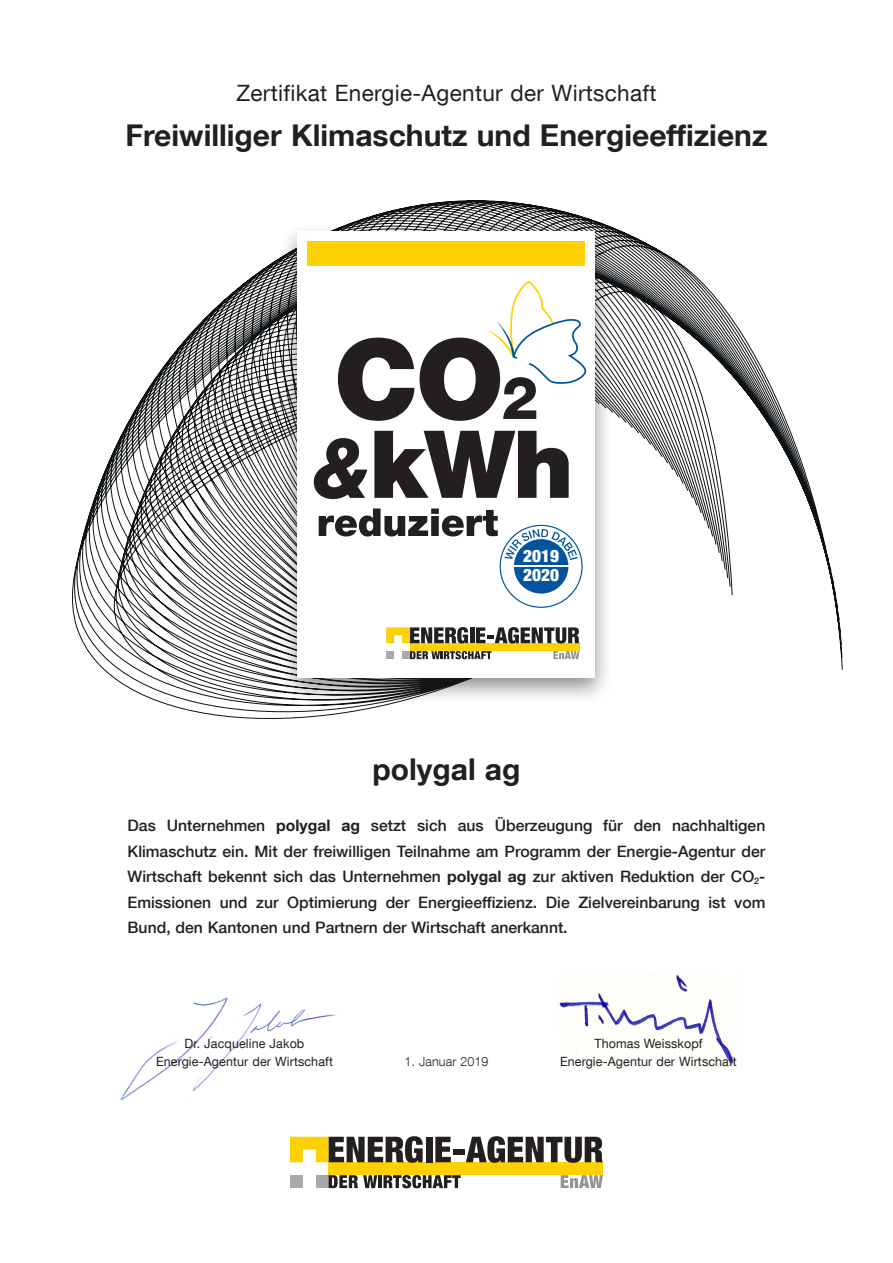
<style>
.page{position:relative;width:893px;height:1263px;background:#fff}
.page>*{position:absolute;margin:0;border:0;box-sizing:border-box;transform-origin:0 0}
.t1{font:700 30px "Helvetica Neue LT Com";color:#231f20}
.t2{font:22.5px "Helvetica Neue LT Com";letter-spacing:.015em;color:#231f20}
.t3{font:900 condensed 17.25px "Helvetica Neue LT Com";color:#fff}
.t4{font:500 15.75px/25.5px "Helvetica Neue LT Com";color:#231f20;text-align:justify}
.t5{font:12.75px "Helvetica Neue LT Com";letter-spacing:.01em;color:#231f20}
.t6{font:300 12.75px "Helvetica Neue LT Com";letter-spacing:.01em;color:#231f20}
.s1{font-weight:700}
</style>
<div class="page">
<img style="left:120px;top:997px;width:217px;height:104px">
<img style="left:559px;top:975px;width:175px;height:91px">
<svg style="left:72px;top:201px;width:770px;height:518px"></svg>
<div style="left:279px;top:221px;width:335px;height:484px;background:#231f20;opacity:.5"></div>
<div style="left:298px;top:231px;width:297px;height:447px;background:#fff"></div>
<div style="left:308px;top:241px;width:277px;height:25px;background:#fed105"></div>
<svg style="left:314px;top:281px;width:273px;height:218px"></svg>
<div style="left:410px;top:643px;width:169px;height:8px;background:#fed105"></div>
<div style="left:386px;top:651px;width:8px;height:8px;background:#a8a9ad"></div>
<div style="left:402px;top:651px;width:8px;height:8px;background:#a8a9ad"></div>
<svg style="left:553px;top:651px;width:26px;height:8px"></svg>
<svg style="left:386px;top:627px;width:82px;height:16px"></svg>
<hr style="left:470px;top:627px;width:4px;height:16px;background:#231f20">
<svg style="left:476px;top:627px;width:103px;height:16px"></svg>
<svg style="left:410px;top:651px;width:81px;height:8px"></svg>
<svg style="left:319px;top:508px;width:264px;height:100px"></svg>
<hr style="left:513px;top:566px;width:56px;height:1px;background:#fff">
<div style="left:329px;top:1162px;width:274px;height:13px;background:#fed105"></div>
<div style="left:290px;top:1175px;width:13px;height:13px;background:#a8a9ad"></div>
<div style="left:316px;top:1175px;width:13px;height:13px;background:#a8a9ad"></div>
<svg style="left:561px;top:1175px;width:42px;height:13px"></svg>
<svg style="left:290px;top:1136px;width:133px;height:27px"></svg>
<div style="left:426px;top:1137px;width:6px;height:25px;background:#231f20"></div>
<svg style="left:435px;top:1137px;width:16px;height:25px"></svg>
<div style="left:453px;top:1149px;width:12px;height:6px;background:#231f20"></div>
<svg style="left:466px;top:1136px;width:137px;height:27px"></svg>
<svg style="left:329px;top:1175px;width:48px;height:13px"></svg>
<hr style="left:378px;top:1175px;width:4px;height:13px;background:#231f20">
<svg style="left:383px;top:1175px;width:78px;height:13px"></svg>
<p class="t2" style="left:236px;top:79px;width:422px">Zertifikat Energie-Agentur der Wirtschaft</p>
<p class="t1" style="left:125px;top:117px;width:644px">Freiwilliger Klimaschutz und Energieeffizienz</p>
<p class="t3" style="left:523px;top:546px;width:37px">2019</p>
<p class="t3" style="left:523px;top:565px;width:37px">2020</p>
<p class="t1" style="left:372px;top:750px;width:149px">polygal ag</p>
<p class="t4" style="left:128px;top:812px;width:639px">Das Unternehmen <span class="s1">polygal ag</span> setzt sich aus Überzeugung für den nachhaltigen Klimaschutz ein. Mit der freiwilligen Teilnahme am Programm der Energie-Agentur der Wirtschaft bekennt sich das Unternehmen <span class="s1">polygal ag</span> zur aktiven Reduktion der CO<sub>2</sub>- Emissionen und zur Optimierung der Energieeffizienz. Die Zielvereinbarung ist vom Bund, den Kantonen und Partnern der Wirtschaft anerkannt.</p>
<p class="t5" style="left:185px;top:1036px;width:121px">Dr. Jacqueline Jakob</p>
<p class="t5" style="left:156px;top:1054px;width:178px">Energie-Agentur der Wirtschaft</p>
<p class="t5" style="left:594px;top:1036px;width:110px">Thomas Weisskopf</p>
<p class="t6" style="left:404px;top:1054px;width:86px">1. Januar 2019</p>
<p class="t5" style="left:560px;top:1054px;width:178px">Energie-Agentur der Wirtschaft</p>
</div>
